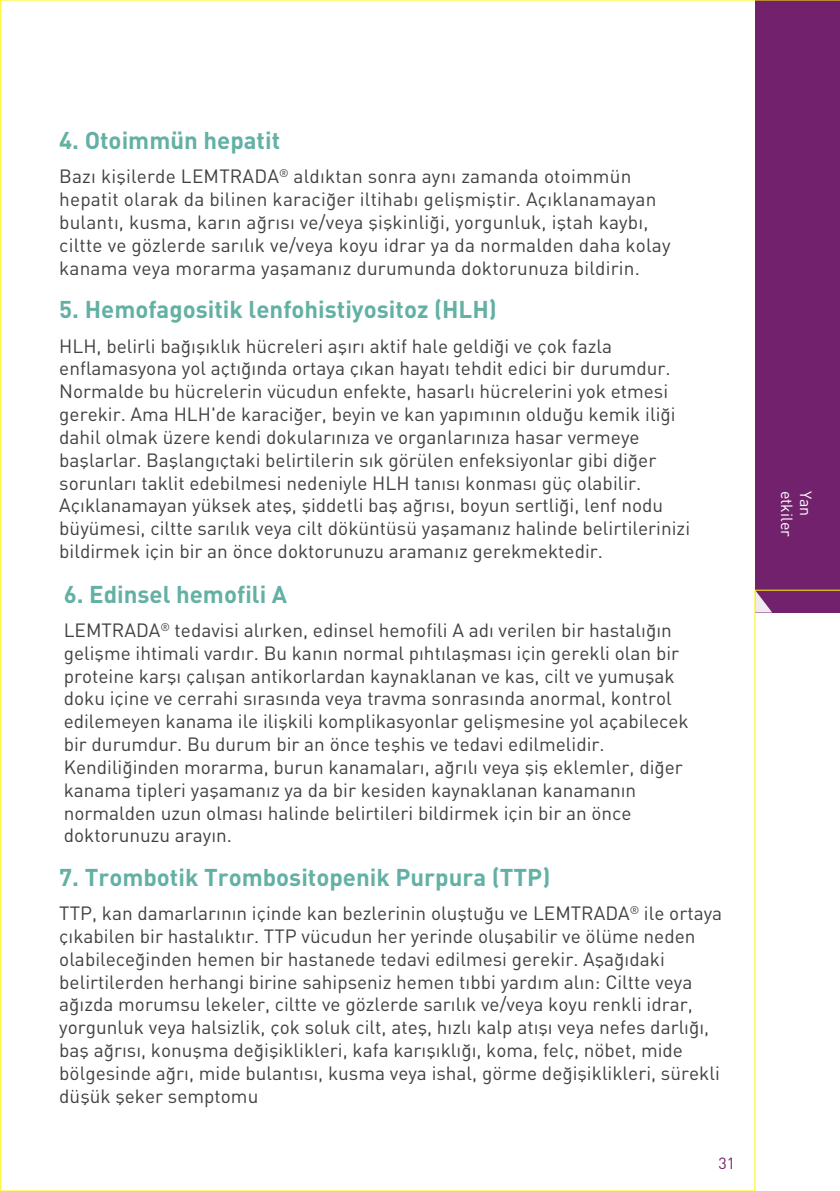
<style>
.page{position:relative;width:840px;height:1191px;background:#fff}
.page>*{position:absolute;margin:0;border:0;box-sizing:border-box;transform-origin:0 0}
.t1{font:24px "DINT Bold Tr";color:#63b0a4}
.t2{font:19px/22.8px "DIN Tr";color:#414042}
.t3{font:16px "DIN Tr";color:#fff}
.t4{font:16px "DIN Tr";color:#72226d}
</style>
<div class="page">
<svg style="left:753px;top:0;width:86px;height:1191px"></svg>
<svg style="left:754px;top:590px;width:17px;height:22px"></svg>
<p class="t1" style="left:59px;top:125px;width:222px">4. Otoimmün hepatit</p>
<p class="t2" style="left:59px;top:165px;width:612px">Bazı kişilerde LEMTRADA<sup>®</sup> aldıktan sonra aynı zamanda otoimmün hepatit olarak da bilinen karaciğer iltihabı gelişmiştir. Açıklanamayan bulantı, kusma, karın ağrısı ve/veya şişkinliği, yorgunluk, iştah kaybı, ciltte ve gözlerde sarılık ve/veya koyu idrar ya da normalden daha kolay kanama veya morarma yaşamanız durumunda doktorunuza bildirin.</p>
<p class="t1" style="left:59px;top:294px;width:439px">5. Hemofagositik lenfohistiyositoz (HLH)</p>
<p class="t2" style="left:59px;top:334px;width:632px">HLH, belirli bağışıklık hücreleri aşırı aktif hale geldiği ve çok fazla enflamasyona yol açtığında ortaya çıkan hayatı tehdit edici bir durumdur.<br>Normalde bu hücrelerin vücudun enfekte, hasarlı hücrelerini yok etmesi gerekir. Ama HLH'de karaciğer, beyin ve kan yapımının olduğu kemik iliği dahil olmak üzere kendi dokularınıza ve organlarınıza hasar vermeye başlarlar. Başlangıçtaki belirtilerin sık görülen enfeksiyonlar gibi diğer sorunları taklit edebilmesi nedeniyle HLH tanısı konması güç olabilir.<br>Açıklanamayan yüksek ateş, şiddetli baş ağrısı, boyun sertliği, lenf nodu büyümesi, ciltte sarılık veya cilt döküntüsü yaşamanız halinde belirtilerinizi bildirmek için bir an önce doktorunuzu aramanız gerekmektedir.</p>
<p class="t1" style="left:64px;top:578px;width:225px">6. Edinsel hemofili A</p>
<p class="t2" style="left:64px;top:618px;width:626px">LEMTRADA<sup>®</sup> tedavisi alırken, edinsel hemofili A adı verilen bir hastalığın gelişme ihtimali vardır. Bu kanın normal pıhtılaşması için gerekli olan bir proteine karşı çalışan antikorlardan kaynaklanan ve kas, cilt ve yumuşak doku içine ve cerrahi sırasında veya travma sonrasında anormal, kontrol edilemeyen kanama ile ilişkili komplikasyonlar gelişmesine yol açabilecek bir durumdur. Bu durum bir an önce teşhis ve tedavi edilmelidir.<br>Kendiliğinden morarma, burun kanamaları, ağrılı veya şiş eklemler, diğer kanama tipleri yaşamanız ya da bir kesiden kaynaklanan kanamanın normalden uzun olması halinde belirtileri bildirmek için bir an önce doktorunuzu arayın.</p>
<p class="t1" style="left:59px;top:861px;width:492px">7. Trombotik Trombositopenik Purpura (TTP)</p>
<p class="t2" style="left:59px;top:901px;width:664px">TTP, kan damarlarının içinde kan bezlerinin oluştuğu ve LEMTRADA<sup>®</sup> ile ortaya çıkabilen bir hastalıktır. TTP vücudun her yerinde oluşabilir ve ölüme neden olabileceğinden hemen bir hastanede tedavi edilmesi gerekir. Aşağıdaki belirtilerden herhangi birine sahipseniz hemen tıbbi yardım alın: Ciltte veya ağızda morumsu lekeler, ciltte ve gözlerde sarılık ve/veya koyu renkli idrar, yorgunluk veya halsizlik, çok soluk cilt, ateş, hızlı kalp atışı veya nefes darlığı, baş ağrısı, konuşma değişiklikleri, kafa karışıklığı, koma, felç, nöbet, mide bölgesinde ağrı, mide bulantısı, kusma veya ishal, görme değişiklikleri, sürekli düşük şeker semptomu</p>
<p class="t4" style="left:718px;top:1153px;width:18px">31</p>
<p class="t3" style="left:796px;top:490px;width:48px;rotate:90deg">etkiler</p>
<p class="t3" style="left:815px;top:490px;width:27px;rotate:90deg">Yan</p>
</div>
